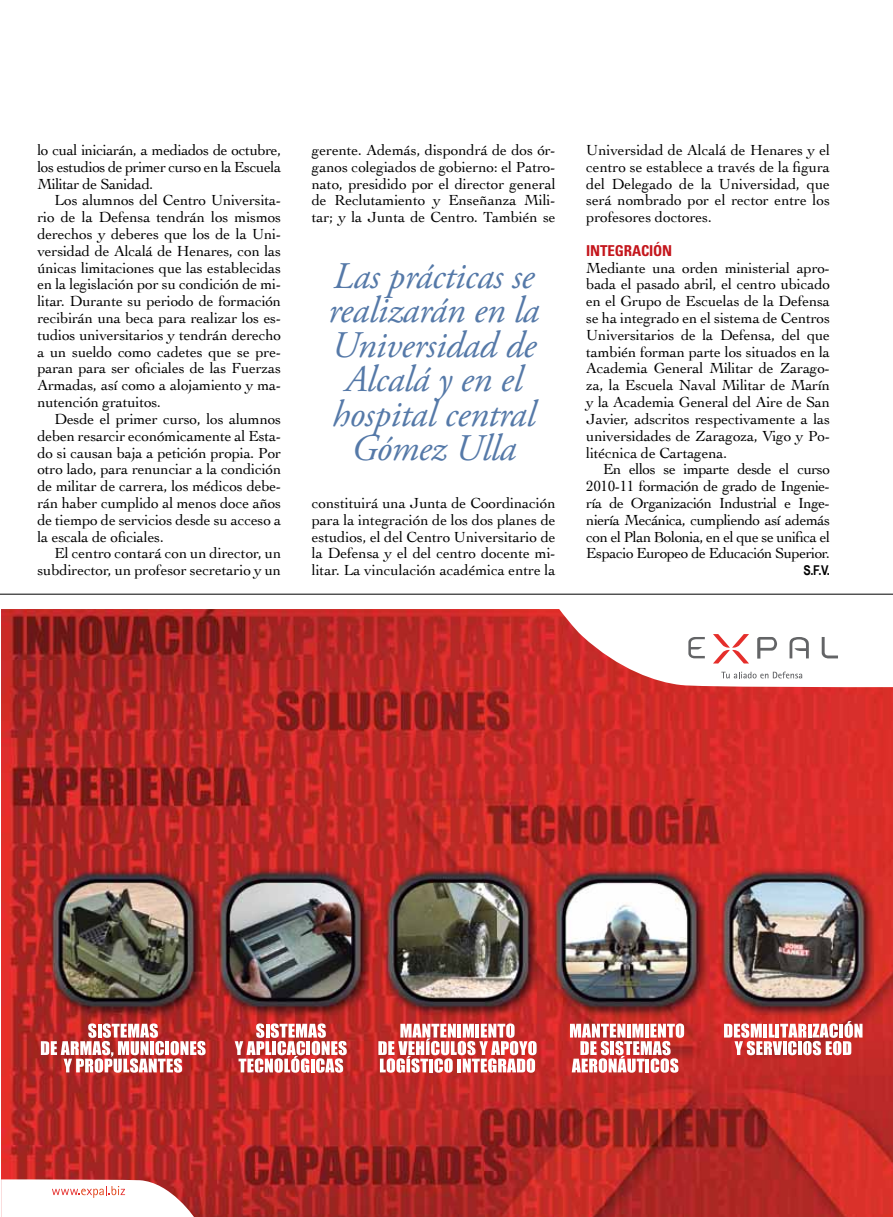
<style>
.page{position:relative;width:893px;height:1217px;background:#fff}
.page>*{position:absolute;margin:0;border:0;box-sizing:border-box;transform-origin:0 0}
.t1{font:italic 37.5px/34.5px "Adobe Garamond Pro";letter-spacing:-.01em;color:#5579a8;text-align:center}
.t2{font:15.3px/16.8px "Cochin";letter-spacing:-.01em;color:#000;text-align:justify}
.t3{font:700 condensed 15px "Univers";letter-spacing:-.01em;color:#c4161c}
.t4{font:700 13.5px "Arial Narrow";color:#000}
</style>
<div class="page">
<img style="left:1px;top:609px;width:892px;height:607px">
<svg style="left:378px;top:1023px;width:159px;height:49px"></svg>
<svg style="left:570px;top:1023px;width:114px;height:49px"></svg>
<svg style="left:235px;top:1023px;width:112px;height:49px"></svg>
<svg style="left:41px;top:1023px;width:165px;height:49px"></svg>
<svg style="left:724px;top:1020px;width:138px;height:34px"></svg>
<svg style="left:1px;top:1178px;width:197px;height:38px"></svg>
<svg style="left:559px;top:609px;width:334px;height:78px"></svg>
<hr style="left:0;top:593px;width:893px;height:1px;background:#000">
<p class="t2" style="left:37px;top:141px;width:245px">lo cual iniciarán, a mediados de octubre, los estudios de primer curso en la Escuela Militar de Sanidad.</p>
<p class="t2" style="left:37px;top:191px;width:245px;text-indent:17px">Los alumnos del Centro Universita&shy;rio de la Defensa tendrán los mismos derechos y deberes que los de la Uni&shy;versidad de Alcalá de Henares, con las únicas limitaciones que las establecidas en la legislación por su condición de mi&shy;litar. Durante su periodo de formación recibirán una beca para realizar los es&shy;tudios universitarios y tendrán derecho a un sueldo como cadetes que se pre&shy;paran para ser oficiales de las Fuerzas Armadas, así como a alojamiento y ma&shy;nutención gratuitos.</p>
<p class="t2" style="left:37px;top:410px;width:245px;text-indent:17px">Desde el primer curso, los alumnos deben resarcir económicamente al Esta&shy;do si causan baja a petición propia. Por otro lado, para renunciar a la condición de militar de carrera, los médicos debe&shy;rán haber cumplido al menos doce años de tiempo de servicios desde su acceso a la escala de oficiales.</p>
<p class="t2" style="left:37px;top:544px;width:245px;text-align:right">El centro contará con un director, un subdirector, un profesor secretario y un</p>
<p class="t2" style="left:312px;top:141px;width:245px">gerente. Además, dispondrá de dos ór&shy;ganos colegiados de gobierno: el Patro&shy;nato, presidido por el director general de Reclutamiento y Enseñanza Mili&shy;tar; y la Junta de Centro. También se</p>
<h1 class="t1" style="left:328px;top:259px;width:213px">Las prácticas se realizarán en la<br>Universidad de<br>Alcalá y en el hospital central<br>Gómez Ulla</h1>
<p class="t2" style="left:312px;top:494px;width:245px">constituirá una Junta de Coordinación para la integración de los dos planes de estudios, el del Centro Universitario de la Defensa y el del centro docente mi&shy;litar. La vinculación académica entre la</p>
<p class="t2" style="left:586px;top:141px;width:245px">Universidad de Alcalá de Henares y el centro se establece a través de la figura del Delegado de la Universidad, que será nombrado por el rector entre los profesores doctores.</p>
<p class="t3" style="left:586px;top:241px;width:88px">INTEGRACIÓN</p>
<p class="t2" style="left:586px;top:258px;width:245px">Mediante una orden ministerial apro&shy;bada el pasado abril, el centro ubicado en el Grupo de Escuelas de la Defensa se ha integrado en el sistema de Centros Universitarios de la Defensa, del que también forman parte los situados en la Academia General Militar de Zarago&shy;za, la Escuela Naval Militar de Marín y la Academia General del Aire de San Javier, adscritos respectivamente a las universidades de Zaragoza, Vigo y Po&shy;litécnica de Cartagena.</p>
<p class="t2" style="left:586px;top:460px;width:245px;text-indent:17px">En ellos se imparte desde el curso 2010-11 formación de grado de Ingenie&shy;ría de Organización Industrial e Inge&shy;niería Mecánica, cumpliendo así además con el Plan Bolonia, en el que se unifica el Espacio Europeo de Educación Superior.</p>
<p class="t4" style="left:803px;top:560px;width:28px">S.F.V.</p>
</div>
